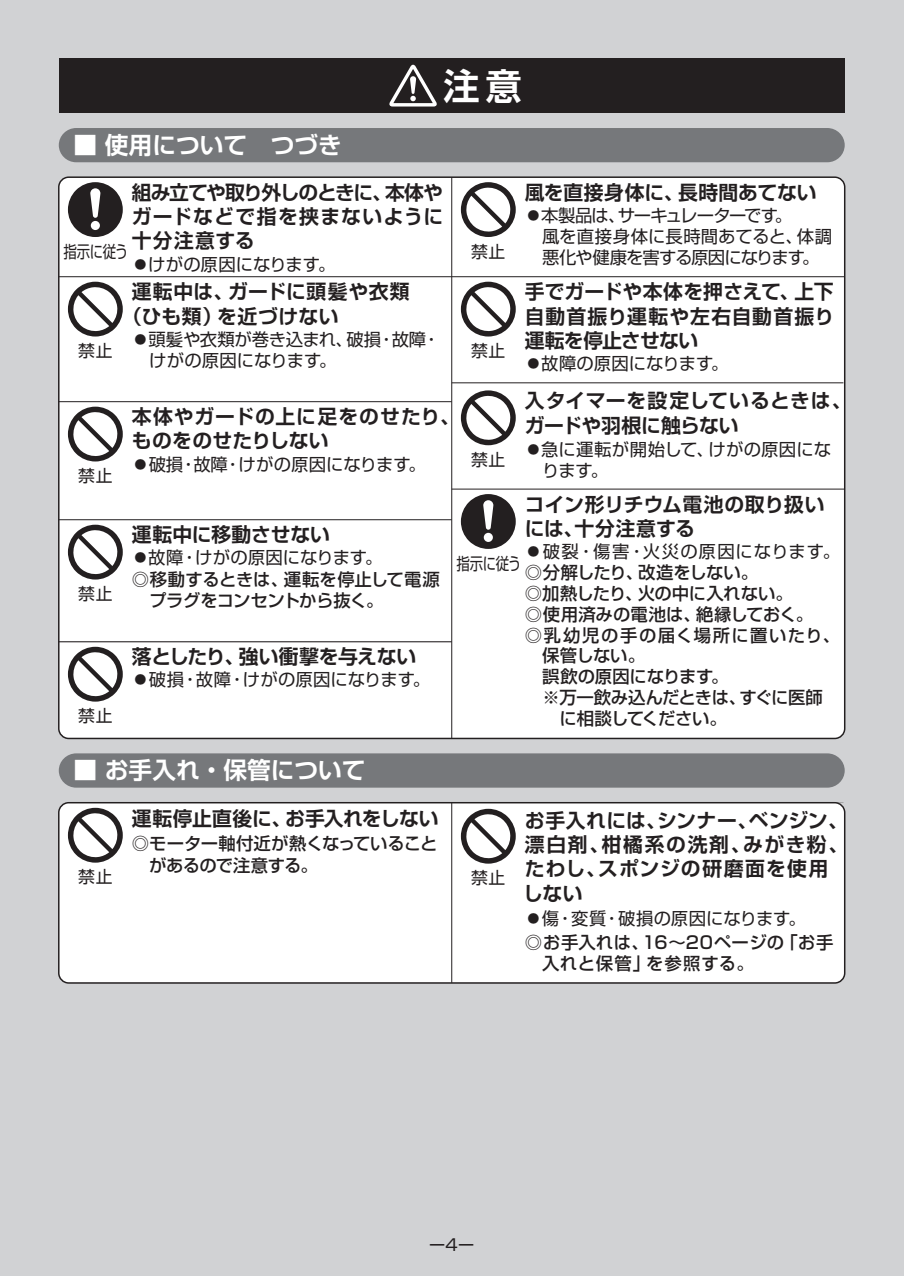
<style>
.page{position:relative;width:904px;height:1276px;background:#fff}
.page>*{position:absolute;margin:0;border:0;box-sizing:border-box;transform-origin:0 0}
.t1{font:700 36.4px "Shin Go Pro De";color:#fff}
.t2{font:700 23.62px "Shin Go Pro De";color:#fff}
.t3{font:700 19.78px/24.3px "Shin Go Pro De";letter-spacing:.015em;color:#231f20}
.t4{font:700 19.78px/24.3px "Shin Go Pro De";letter-spacing:.05em;color:#231f20}
.t5{font:700 19.78px/24.3px "Shin Go Pro De";letter-spacing:-.035em;color:#231f20}
.t6{font:700 19.78px "Shin Go Pro De";letter-spacing:-.005em;color:#231f20}
.t7{font:700 19.78px "Shin Go Pro De";letter-spacing:-.01em;color:#231f20}
.t8{font:700 19.78px "Shin Go Pro De";letter-spacing:-.015em;color:#231f20}
.t9{font:17.32px/21.3px "Shin Go Pro";letter-spacing:-.005em;color:#231f20}
.t10{font:500 17.32px/21.3px "Shin Go Pro";letter-spacing:-.005em;color:#231f20}
.t11{font:500 17.32px/21.3px "Shin Go Pro";letter-spacing:.03em;color:#231f20}
.t12{font:500 17.32px "Shin Go Pro";letter-spacing:-.03em;color:#231f20}
.t13{font:17.32px "Shin Go Pro";letter-spacing:.055em;color:#231f20}
.t14{font:17.32px "Shin Go Pro";letter-spacing:-.055em;color:#231f20}
.t15{font:500 17.32px "Shin Go Pro";letter-spacing:.08em;color:#231f20}
.t16{font:500 17.32px "Shin Go Pro";letter-spacing:-.035em;color:#231f20}
.t17{font:500 17.32px "Shin Go Pro";letter-spacing:-.045em;color:#231f20}
.t18{font:16.8px "Shin Go Pro";letter-spacing:.04em;color:#231f20}
.t19{font:16.8px "Shin Go Pro";letter-spacing:.04em;color:#231f20;scale:.8 1}
.t20{font:16.1px "Shin Go Pro";color:#231f20}
</style>
<div class="page">
<div style="left:0;top:0;width:903px;height:1275px;background:#d1d2d4"></div>
<div style="left:59px;top:177px;width:785px;height:561px;background:#fff;border-radius:10px"></div>
<hr style="left:59px;top:276px;width:392px;height:1px;background:#231f20">
<svg style="left:68px;top:282px;width:55px;height:54px"></svg>
<hr style="left:59px;top:401px;width:392px;height:1px;background:#231f20">
<svg style="left:68px;top:406px;width:55px;height:55px"></svg>
<svg style="left:461px;top:182px;width:54px;height:55px"></svg>
<hr style="left:59px;top:519px;width:392px;height:1px;background:#231f20">
<svg style="left:68px;top:524px;width:55px;height:55px"></svg>
<hr style="left:59px;top:641px;width:392px;height:1px;background:#231f20">
<svg style="left:68px;top:646px;width:55px;height:55px"></svg>
<hr style="left:451px;top:276px;width:393px;height:1px;background:#231f20">
<svg style="left:461px;top:282px;width:54px;height:54px"></svg>
<div style="left:59px;top:128px;width:785px;height:34px;background:#76787b;border-radius:17px"></div>
<div style="left:59px;top:802px;width:785px;height:180px;background:#fff;border-radius:10px"></div>
<div style="left:58px;top:802px;width:787px;height:181px;border:1px solid #231f20;border-radius:10px"></div>
<svg style="left:461px;top:808px;width:54px;height:55px"></svg>
<svg style="left:68px;top:807px;width:55px;height:55px"></svg>
<div style="left:59px;top:753px;width:785px;height:34px;background:#76787b;border-radius:17px"></div>
<hr style="left:451px;top:802px;width:1px;height:180px;background:#231f20">
<hr style="left:451px;top:177px;width:1px;height:561px;background:#231f20">
<div style="left:59px;top:58px;width:785px;height:55px;background:#231f20"></div>
<svg style="left:389px;top:64px;width:48px;height:42px"></svg>
<svg style="left:68px;top:182px;width:55px;height:55px"></svg>
<hr style="left:451px;top:488px;width:393px;height:1px;background:#231f20">
<svg style="left:461px;top:494px;width:54px;height:55px"></svg>
<hr style="left:451px;top:382px;width:392px;height:1px;background:#231f20">
<svg style="left:461px;top:390px;width:54px;height:55px"></svg>
<h2 class="t2" style="left:73px;top:126px;width:270px">■ 使用について　つづき</h2>
<h1 class="t1" style="left:443px;top:56px;width:80px">注意</h1>
<p class="t5" style="left:132px;top:177px;width:313px">組み立てや取り外しのときに、本体やガードなどで指を挟まないように</p>
<p class="t3" style="left:132px;top:226px;width:124px">十分注意する</p>
<p class="t9" style="left:132px;top:251px;width:205px">●けがの原因になります。</p>
<p class="t19" style="left:64px;top:237px;width:82px">指示に従う</p>
<p class="t18" style="left:78px;top:337px;width:36px">禁止</p>
<p class="t18" style="left:78px;top:462px;width:36px">禁止</p>
<p class="t3" style="left:122px;top:277px;width:289px;text-indent:10px">運転中は、ガードに頭髪や衣類（ひも類）を近づけない</p>
<p class="t9" style="left:149px;top:326px;width:292px;text-indent:-17px">●頭髪や衣類が巻き込まれ、破損・故障・けがの原因になります。</p>
<p class="t3" style="left:132px;top:402px;width:329px">本体やガードの上に足をのせたり、ものをのせたりしない</p>
<p class="t9" style="left:132px;top:451px;width:295px">●破損・故障・けがの原因になります。</p>
<p class="t6" style="left:132px;top:518px;width:199px">運転中に移動させない</p>
<p class="t9" style="left:132px;top:545px;width:252px">●故障・けがの原因になります。</p>
<p class="t10" style="left:132px;top:566px;width:309px">◎移動するときは、運転を停止して電源</p>
<p class="t18" style="left:78px;top:580px;width:36px">禁止</p>
<p class="t16" style="left:149px;top:586px;width:236px">プラグをコンセントから抜く。</p>
<p class="t8" style="left:132px;top:640px;width:286px">落としたり、強い衝撃を与えない</p>
<p class="t9" style="left:132px;top:667px;width:300px">●破損・故障・けがの原因になります。</p>
<p class="t18" style="left:78px;top:702px;width:36px">禁止</p>
<p class="t6" style="left:525px;top:176px;width:293px">風を直接身体に、長時間あてない</p>
<p class="t9" style="left:525px;top:202px;width:309px">●本製品は、サーキュレーターです。<br>　風を直接身体に長時間あてると、体調</p>
<p class="t18" style="left:471px;top:237px;width:36px">禁止</p>
<p class="t14" style="left:542px;top:244px;width:278px">悪化や健康を害する原因になります。</p>
<p class="t18" style="left:471px;top:337px;width:36px">禁止</p>
<p class="t18" style="left:471px;top:446px;width:36px">禁止</p>
<p class="t3" style="left:525px;top:277px;width:311px;text-align:justify">手でガードや本体を押さえて、上下自動首振り運転や左右自動首振り運転を停止させない</p>
<p class="t9" style="left:525px;top:351px;width:205px">●故障の原因になります。</p>
<p class="t3" style="left:525px;top:386px;width:328px">入タイマーを設定しているときは、ガードや羽根に触らない</p>
<p class="t9" style="left:542px;top:436px;width:290px;line-height:20.8px;text-indent:-17px">●急に運転が開始して、けがの原因になります。</p>
<p class="t3" style="left:525px;top:489px;width:301px">コイン形リチウム電池の取り扱いには、十分注意する</p>
<p class="t13" style="left:525px;top:537px;width:317px">●破裂・傷害・火災の原因になります。</p>
<p class="t17" style="left:525px;top:558px;width:235px">◎分解したり、改造をしない。</p>
<p class="t10" style="left:525px;top:580px;width:269px">◎加熱したり、火の中に入れない。</p>
<p class="t10" style="left:525px;top:601px;width:290px">◎使用済みの電池は、絶縁しておく。</p>
<p class="t15" style="left:525px;top:620px;width:317px">◎乳幼児の手の届く場所に置いたり、</p>
<p class="t10" style="left:542px;top:643px;width:104px">保管しない。</p>
<p class="t10" style="left:525px;top:664px;width:205px">　誤飲の原因になります。</p>
<p class="t12" style="left:525px;top:683px;width:299px">　※万一飲み込んだときは、すぐに医師</p>
<p class="t12" style="left:542px;top:704px;width:186px">　に相談してください。</p>
<p class="t19" style="left:456px;top:549px;width:82px">指示に従う</p>
<h2 class="t2" style="left:73px;top:751px;width:294px">■ お手入れ・保管について</h2>
<p class="t18" style="left:78px;top:863px;width:36px">禁止</p>
<p class="t7" style="left:132px;top:802px;width:308px">運転停止直後に、お手入れをしない</p>
<p class="t10" style="left:149px;top:831px;width:290px;text-indent:-17px">◎モーター軸付近が熱くなっていることがあるので注意する。</p>
<p class="t18" style="left:471px;top:864px;width:36px">禁止</p>
<p class="t4" style="left:523px;top:805px;width:326px">お手入れには、シンナー、ベンジン、漂白剤、柑橘系の洗剤、みがき粉、たわし、スポンジの研磨面を使用しない</p>
<p class="t9" style="left:525px;top:905px;width:282px">●傷・変質・破損の原因になります。</p>
<p class="t11" style="left:542px;top:929px;width:293px;text-indent:-17px">◎お手入れは、16～20ページの「お手入れと保管」を参照する。</p>
<p class="t20" style="left:429px;top:1231px;width:47px">ー4ー</p>
</div>
